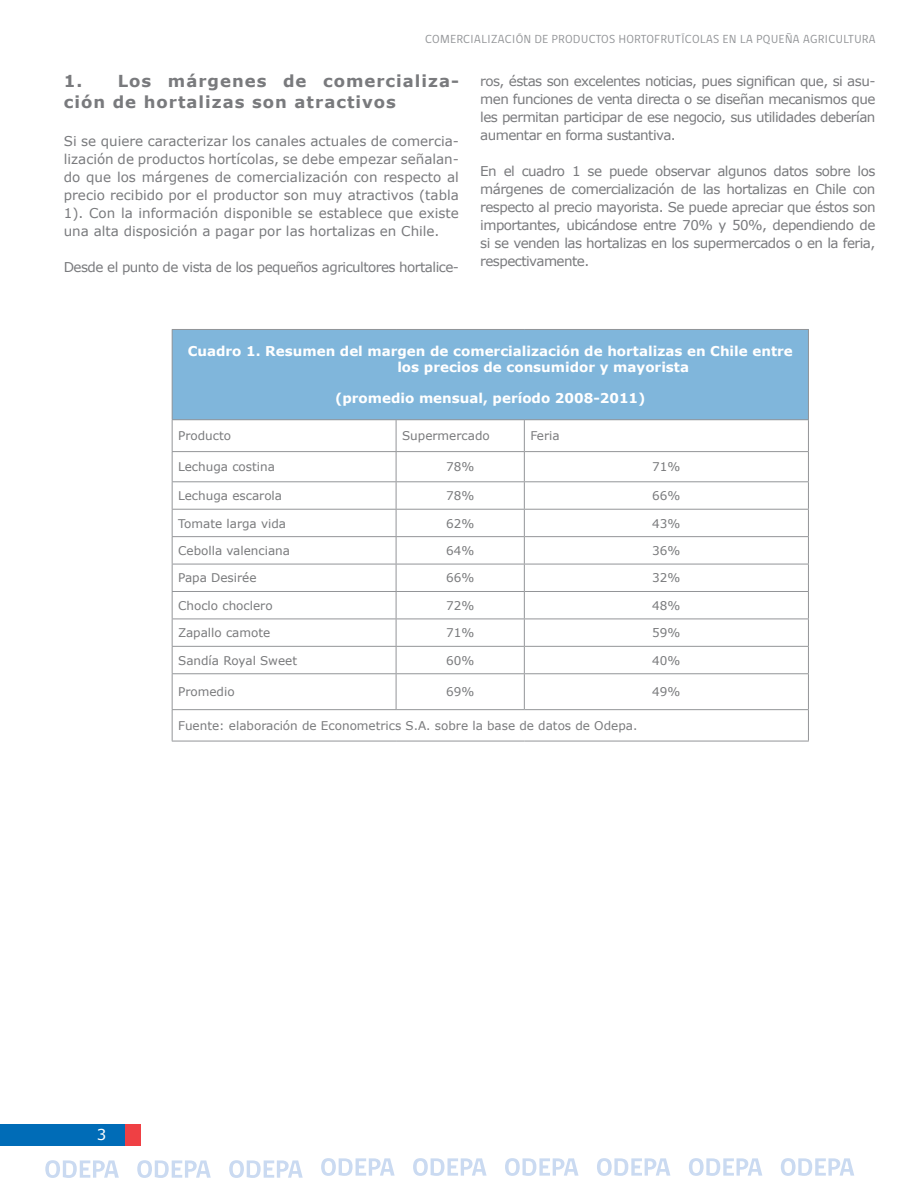
<style>
.page{position:relative;width:918px;height:1188px;background:#fff}
.page>*{position:absolute;margin:0;border:0;box-sizing:border-box;transform-origin:0 0}
.t1{font:700 16.5px/21px "Verdana";letter-spacing:.06em;color:#797a7d}
.t2{font:15px "Verdana";color:#fff}
.t3{font:13.5px/18px "Verdana";letter-spacing:-.04em;color:#797a7d;text-align:justify}
.t4{font:700 13.5px/16.2px "Verdana";color:#fff}
.t5{font:12px "Verdana";color:#797a7c}
.t6{font:12px "gob CL";letter-spacing:.04em;color:#939598}
</style>
<div class="page">
<div style="left:0;top:1125px;width:125px;height:21px;background:#006cb7"></div>
<div style="left:125px;top:1125px;width:16px;height:21px;background:#ef4044"></div>
<svg style="left:781px;top:1158px;width:73px;height:18px"></svg>
<svg style="left:413px;top:1158px;width:74px;height:18px"></svg>
<svg style="left:689px;top:1158px;width:73px;height:18px"></svg>
<svg style="left:321px;top:1158px;width:74px;height:18px"></svg>
<svg style="left:597px;top:1158px;width:73px;height:18px"></svg>
<svg style="left:229px;top:1160px;width:74px;height:18px"></svg>
<svg style="left:505px;top:1158px;width:74px;height:18px"></svg>
<svg style="left:137px;top:1160px;width:74px;height:18px"></svg>
<svg style="left:45px;top:1160px;width:74px;height:18px"></svg>
<div style="left:172px;top:329px;width:636px;height:91px;background:#80b6db"></div>
<hr style="left:172px;top:329px;width:224px;height:1px;background:#939598">
<hr style="left:172px;top:330px;width:1px;height:89px;background:#939598">
<hr style="left:396px;top:329px;width:128px;height:1px;background:#939598">
<hr style="left:524px;top:329px;width:285px;height:1px;background:#939598">
<hr style="left:808px;top:330px;width:1px;height:89px;background:#939598">
<hr style="left:172px;top:419px;width:224px;height:1px;background:#939598">
<hr style="left:172px;top:420px;width:1px;height:31px;background:#939598">
<hr style="left:396px;top:419px;width:128px;height:1px;background:#939598">
<hr style="left:396px;top:420px;width:1px;height:31px;background:#939598">
<hr style="left:524px;top:419px;width:285px;height:1px;background:#939598">
<hr style="left:524px;top:420px;width:1px;height:31px;background:#939598">
<hr style="left:808px;top:420px;width:1px;height:31px;background:#939598">
<hr style="left:172px;top:451px;width:224px;height:1px;background:#939598">
<hr style="left:396px;top:451px;width:128px;height:1px;background:#939598">
<hr style="left:524px;top:451px;width:285px;height:1px;background:#939598">
<hr style="left:172px;top:481px;width:224px;height:1px;background:#939598">
<hr style="left:396px;top:481px;width:128px;height:1px;background:#939598">
<hr style="left:524px;top:481px;width:285px;height:1px;background:#939598">
<hr style="left:172px;top:509px;width:224px;height:1px;background:#939598">
<hr style="left:396px;top:509px;width:128px;height:1px;background:#939598">
<hr style="left:524px;top:509px;width:285px;height:1px;background:#939598">
<hr style="left:172px;top:536px;width:224px;height:1px;background:#939598">
<hr style="left:396px;top:536px;width:128px;height:1px;background:#939598">
<hr style="left:524px;top:536px;width:285px;height:1px;background:#939598">
<hr style="left:172px;top:564px;width:224px;height:1px;background:#939598">
<hr style="left:396px;top:564px;width:128px;height:1px;background:#939598">
<hr style="left:524px;top:564px;width:285px;height:1px;background:#939598">
<hr style="left:172px;top:591px;width:224px;height:1px;background:#939598">
<hr style="left:396px;top:591px;width:128px;height:1px;background:#939598">
<hr style="left:524px;top:591px;width:285px;height:1px;background:#939598">
<hr style="left:172px;top:619px;width:224px;height:1px;background:#939598">
<hr style="left:396px;top:619px;width:128px;height:1px;background:#939598">
<hr style="left:524px;top:619px;width:285px;height:1px;background:#939598">
<hr style="left:172px;top:646px;width:224px;height:1px;background:#939598">
<svg style="left:172px;top:452px;width:1px;height:221px"></svg>
<hr style="left:396px;top:646px;width:128px;height:1px;background:#939598">
<svg style="left:396px;top:452px;width:1px;height:221px"></svg>
<hr style="left:524px;top:646px;width:285px;height:1px;background:#939598">
<svg style="left:524px;top:452px;width:1px;height:221px"></svg>
<svg style="left:808px;top:452px;width:1px;height:221px"></svg>
<hr style="left:172px;top:673px;width:224px;height:1px;background:#939598">
<hr style="left:172px;top:674px;width:1px;height:35px;background:#939598">
<hr style="left:396px;top:673px;width:128px;height:1px;background:#939598">
<hr style="left:396px;top:674px;width:1px;height:35px;background:#939598">
<hr style="left:524px;top:673px;width:285px;height:1px;background:#939598">
<hr style="left:524px;top:674px;width:1px;height:35px;background:#939598">
<hr style="left:808px;top:674px;width:1px;height:35px;background:#939598">
<hr style="left:172px;top:709px;width:224px;height:1px;background:#939598">
<hr style="left:172px;top:710px;width:1px;height:31px;background:#939598">
<hr style="left:396px;top:709px;width:128px;height:1px;background:#939598">
<hr style="left:524px;top:709px;width:285px;height:1px;background:#939598">
<hr style="left:808px;top:710px;width:1px;height:31px;background:#939598">
<hr style="left:172px;top:741px;width:224px;height:1px;background:#939598">
<hr style="left:396px;top:741px;width:128px;height:1px;background:#939598">
<hr style="left:524px;top:741px;width:285px;height:1px;background:#939598">
<p class="t6" style="left:425px;top:30px;width:452px">COMERCIALIZACIÓN DE PRODUCTOS HORTOFRUTÍCOLAS EN LA PQUEÑA AGRICULTURA</p>
<p class="t1" style="left:64px;top:70px;width:397px">1. Los márgenes de comercializa&shy;ción de hortalizas son atractivos</p>
<p class="t3" style="left:64px;top:132px;width:397px">Si se quiere caracterizar los canales actuales de comercia&shy;lización de productos hortícolas, se debe empezar señalan&shy;do que los márgenes de comercialización con respecto al precio recibido por el productor son muy atractivos (tabla 1). Con la información disponible se establece que existe una alta disposición a pagar por las hortalizas en Chile.</p>
<p class="t3" style="left:64px;top:258px;width:397px">Desde el punto de vista de los pequeños agricultores hortalice-</p>
<p class="t3" style="left:480px;top:72px;width:397px">ros, éstas son excelentes noticias, pues significan que, si asu&shy;men funciones de venta directa o se diseñan mecanismos que les permitan participar de ese negocio, sus utilidades deberían aumentar en forma sustantiva.</p>
<p class="t3" style="left:480px;top:161px;width:397px">En el cuadro 1 se puede observar algunos datos sobre los márgenes de comercialización de las hortalizas en Chile con respecto al precio mayorista. Se puede apreciar que éstos son importantes, ubicándose entre 70% y 50%, dependiendo de si se venden las hortalizas en los supermercados o en la feria, respectivamente.</p>
<p class="t4" style="left:397px;top:343px;width:397px;text-indent:-210px">Cuadro 1. Resumen del margen de comercialización de hortalizas en Chile entre los precios de consumidor y mayorista</p>
<p class="t4" style="left:335px;top:390px;width:312px">(promedio mensual, período 2008-2011)</p>
<p class="t5" style="left:178px;top:428px;width:54px">Producto</p>
<p class="t5" style="left:402px;top:428px;width:89px">Supermercado</p>
<p class="t5" style="left:530px;top:428px;width:31px">Feria</p>
<p class="t5" style="left:178px;top:459px;width:98px">Lechuga costina</p>
<p class="t5" style="left:446px;top:459px;width:30px">78%</p>
<p class="t5" style="left:652px;top:459px;width:30px">71%</p>
<p class="t5" style="left:178px;top:487px;width:105px">Lechuga escarola</p>
<p class="t5" style="left:446px;top:487px;width:30px">78%</p>
<p class="t5" style="left:652px;top:487px;width:30px">66%</p>
<p class="t5" style="left:178px;top:515px;width:109px">Tomate larga vida</p>
<p class="t5" style="left:446px;top:515px;width:30px">62%</p>
<p class="t5" style="left:652px;top:515px;width:30px">43%</p>
<p class="t5" style="left:178px;top:542px;width:113px">Cebolla valenciana</p>
<p class="t5" style="left:446px;top:542px;width:30px">64%</p>
<p class="t5" style="left:652px;top:542px;width:30px">36%</p>
<p class="t5" style="left:178px;top:570px;width:80px">Papa Desirée</p>
<p class="t5" style="left:446px;top:570px;width:30px">66%</p>
<p class="t5" style="left:652px;top:570px;width:30px">32%</p>
<p class="t5" style="left:178px;top:597px;width:96px">Choclo choclero</p>
<p class="t5" style="left:446px;top:597px;width:30px">72%</p>
<p class="t5" style="left:652px;top:597px;width:30px">48%</p>
<p class="t5" style="left:178px;top:625px;width:94px">Zapallo camote</p>
<p class="t5" style="left:446px;top:625px;width:30px">71%</p>
<p class="t5" style="left:652px;top:625px;width:30px">59%</p>
<p class="t5" style="left:178px;top:652px;width:120px">Sandía Royal Sweet</p>
<p class="t5" style="left:446px;top:652px;width:30px">60%</p>
<p class="t5" style="left:652px;top:652px;width:30px">40%</p>
<p class="t5" style="left:178px;top:684px;width:58px">Promedio</p>
<p class="t5" style="left:446px;top:684px;width:30px">69%</p>
<p class="t5" style="left:652px;top:684px;width:30px">49%</p>
<p class="t5" style="left:178px;top:717px;width:461px">Fuente: elaboración de Econometrics S.A. sobre la base de datos de Odepa.</p>
<p class="t2" style="left:97px;top:1125px;width:11px">3</p>
</div>
